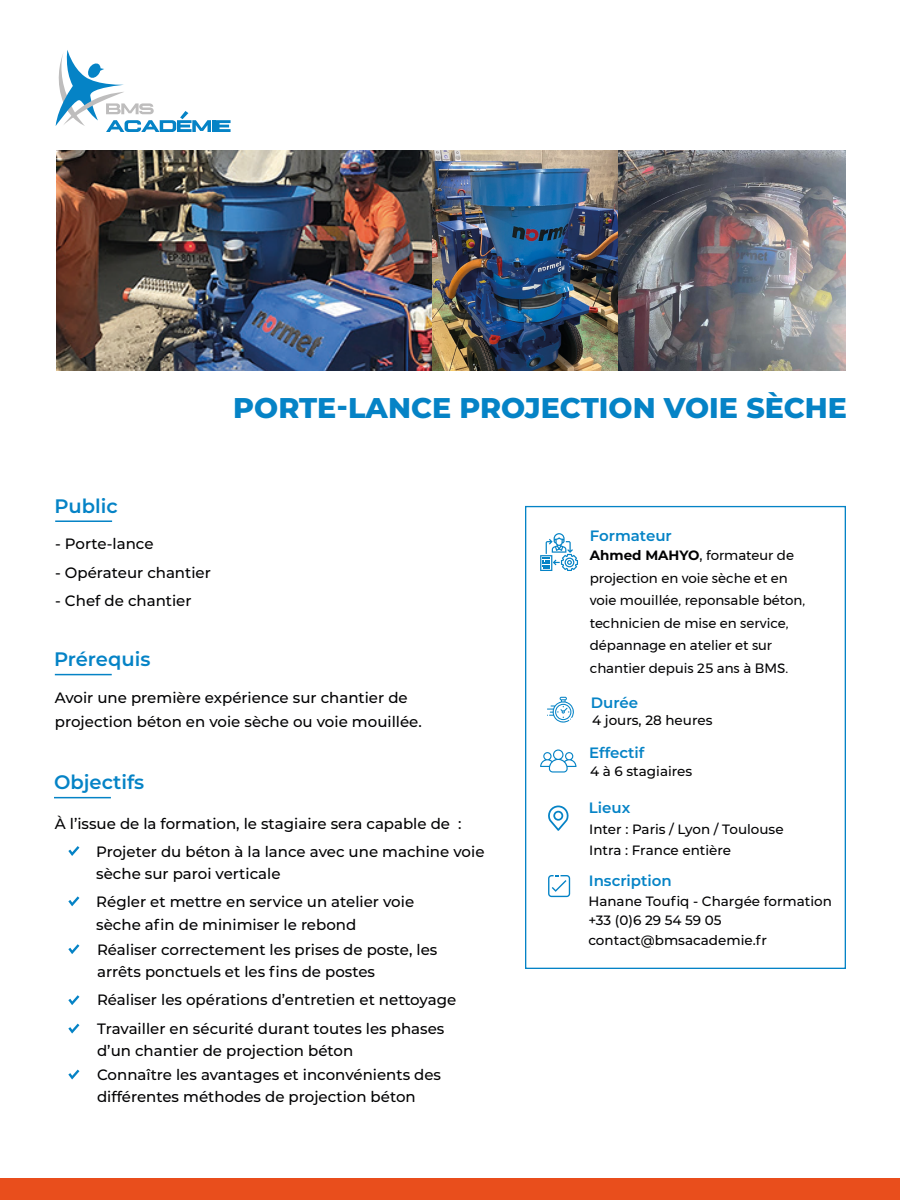
<style>
.page{position:relative;width:900px;height:1200px;background:#fff}
.page>*{position:absolute;margin:0;border:0;box-sizing:border-box;transform-origin:0 0}
.t1{font:800 28.5px "Montserrat";color:#0583c6}
.t2{font:600 19.5px "Montserrat";color:#0583c6}
.t3{font:500 15px/22.5px "Montserrat";color:#020203}
.t4{font:600 15px "Montserrat";color:#0583c6}
.t5{font:13.5px/22.5px "Gontserrat";color:#020203}
.t6{font:500 13.5px "Montserrat";color:#020203}
.s1{font-family:"Montserrat";font-weight:700}
.s2{font-family:"Montserrat";font-weight:500}
</style>
<div class="page">
<hr style="left:55px;top:520px;width:57px;height:2px;background:#0583c6">
<hr style="left:55px;top:674px;width:57px;height:1px;background:#0583c6">
<hr style="left:54px;top:797px;width:57px;height:1px;background:#0583c6">
<div style="left:525px;top:506px;width:321px;height:463px;border:1px solid #0583c6"></div>
<svg style="left:540px;top:533px;width:38px;height:38px"></svg>
<svg style="left:540px;top:749px;width:36px;height:24px"></svg>
<svg style="left:548px;top:806px;width:21px;height:25px"></svg>
<svg style="left:68px;top:995px;width:11px;height:10px"></svg>
<svg style="left:68px;top:1024px;width:11px;height:9px"></svg>
<svg style="left:68px;top:1070px;width:11px;height:9px"></svg>
<svg style="left:68px;top:846px;width:11px;height:10px"></svg>
<svg style="left:68px;top:896px;width:11px;height:10px"></svg>
<svg style="left:68px;top:944px;width:11px;height:10px"></svg>
<svg style="left:55px;top:50px;width:176px;height:82px"></svg>
<svg style="left:547px;top:697px;width:27px;height:26px"></svg>
<img style="left:56px;top:150px;width:790px;height:220px">
<svg style="left:548px;top:875px;width:22px;height:22px"></svg>
<div style="left:0;top:1179px;width:900px;height:21px;background:#e94e1c"></div>
<p class="t2" style="left:54px;top:492px;width:65px">Public</p>
<p class="t1" style="left:233px;top:387px;width:615px">PORTE-LANCE PROJECTION VOIE SÈCHE</p>
<p class="t3" style="left:55px;top:532px;width:100px">- Porte-lance</p>
<p class="t3" style="left:55px;top:561px;width:157px">- Opérateur chantier</p>
<p class="t3" style="left:55px;top:589px;width:138px">- Chef de chantier</p>
<p class="t2" style="left:54px;top:645px;width:98px">Prérequis</p>
<p class="t3" style="left:55px;top:685px;width:368px;line-height:24px">Avoir une première expérience sur chantier de projection béton en voie sèche ou voie mouillée.</p>
<p class="t2" style="left:54px;top:768px;width:92px">Objectifs</p>
<p class="t3" style="left:55px;top:812px;width:408px">À l’issue de la formation, le stagiaire sera capable de :</p>
<p class="t3" style="left:96px;top:840px;width:390px">Projeter du béton à la lance avec une machine voie sèche sur paroi verticale</p>
<p class="t3" style="left:96px;top:890px;width:319px">Régler et mettre en service un atelier voie sèche afin de minimiser le rebond</p>
<p class="t3" style="left:97px;top:937px;width:342px">Réaliser correctement les prises de poste, les arrêts ponctuels et les fins de postes</p>
<p class="t3" style="left:97px;top:988px;width:361px">Réaliser les opérations d’entretien et nettoyage</p>
<p class="t3" style="left:97px;top:1017px;width:349px">Travailler en sécurité durant toutes les phases d’un chantier de projection béton</p>
<p class="t3" style="left:97px;top:1063px;width:346px">Connaître les avantages et inconvénients des différentes méthodes de projection béton</p>
<p class="t4" style="left:590px;top:525px;width:84px">Formateur</p>
<p class="t5" style="left:590px;top:544px;width:217px"><span class="s1">Ahmed MAHYO</span><span class="s2">,</span> formateur de projection en voie sèche et en voie mouillée, reponsable béton, technicien de mise en service, dépannage en atelier et sur chantier depuis 25 ans à BMS.</p>
<p class="t4" style="left:591px;top:692px;width:49px">Durée</p>
<p class="t6" style="left:592px;top:711px;width:122px">4 jours, 28 heures</p>
<p class="t4" style="left:589px;top:742px;width:57px">Effectif</p>
<p class="t6" style="left:590px;top:761px;width:104px">4 à 6 stagiaires</p>
<p class="t4" style="left:589px;top:797px;width:43px">Lieux</p>
<p class="t6" style="left:589px;top:820px;width:196px">Inter : Paris / Lyon / Toulouse</p>
<p class="t6" style="left:589px;top:840px;width:143px">Intra : France entière</p>
<p class="t4" style="left:589px;top:870px;width:84px">Inscription</p>
<p class="t6" style="left:588px;top:891px;width:245px">Hanane Toufiq - Chargée formation</p>
<p class="t6" style="left:588px;top:911px;width:135px">+33 (0)6 29 54 59 05</p>
<p class="t6" style="left:588px;top:930px;width:180px">contact@bmsacademie.fr</p>
</div>
